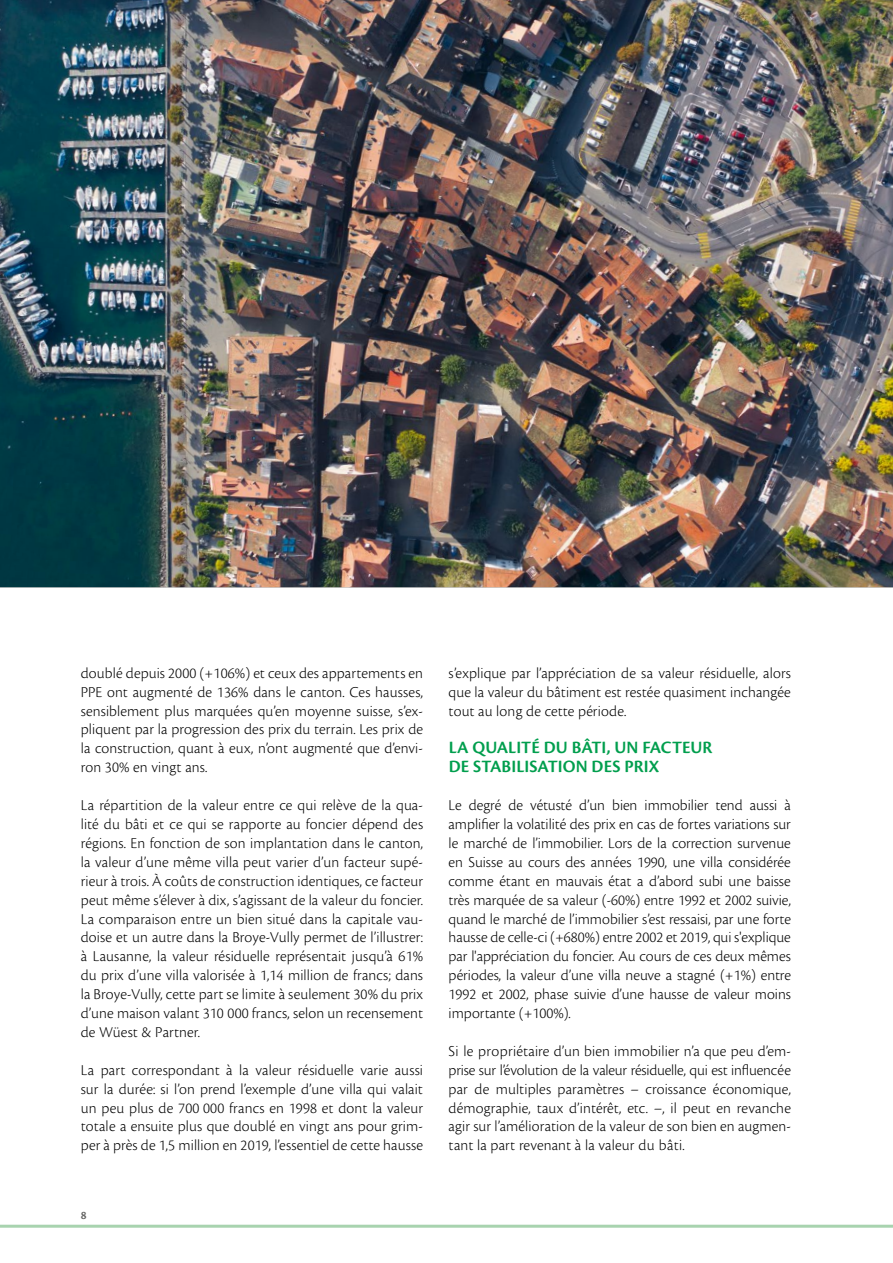
<style>
.page{position:relative;width:893px;height:1263px;background:#fff}
.page>*{position:absolute;margin:0;border:0;box-sizing:border-box;transform-origin:0 0}
.Texte_courant{font:600 18px/18.9px "Cronos Pro";letter-spacing:.005em;color:#009e4d}
.Texte_courant-2{font:300 15.75px/18.9px "Cronos Pro";letter-spacing:.005em;color:#000;text-align:justify}
.t1{font:600 12px "Cronos Pro";color:#636362}
</style>
<div class="page">
<hr style="left:0;top:1225px;width:893px;height:3px;background:#a8d3af">
<img style="left:0;top:0;width:893px;height:587px">
<p class="Texte_courant-2" style="left:81px;top:663px;width:344px">doublé depuis 2000 (+106%) et ceux des appartements en PPE ont augmenté de 136% dans le canton. Ces hausses, sensiblement plus marquées qu’en moyenne suisse, s’ex&shy;pliquent par la progression des prix du terrain. Les prix de la construction, quant à eux, n’ont augmenté que d’envi&shy;ron 30% en vingt ans.</p>
<p class="Texte_courant-2" style="left:81px;top:796px;width:344px">La répartition de la valeur entre ce qui relève de la qua&shy;lité du bâti et ce qui se rapporte au foncier dépend des régions. En fonction de son implantation dans le canton, la valeur d’une même villa peut varier d’un facteur supé&shy;rieur à trois. À coûts de construction identiques, ce facteur peut même s’élever à dix, s’agissant de la valeur du foncier.<br>La comparaison entre un bien situé dans la capitale vau&shy;doise et un autre dans la Broye-Vully permet de l’illustrer: à Lausanne, la valeur résiduelle représentait jusqu’à 61% du prix d’une villa valorisée à 1,14 million de francs; dans la Broye-Vully, cette part se limite à seulement 30% du prix d’une maison valant 310 000 francs, selon un recensement de Wüest &amp; Partner.</p>
<p class="Texte_courant-2" style="left:81px;top:1060px;width:344px">La part correspondant à la valeur résiduelle varie aussi sur la durée: si l’on prend l’exemple d’une villa qui valait un peu plus de 700 000 francs en 1998 et dont la valeur totale a ensuite plus que doublé en vingt ans pour grim&shy;per à près de 1,5 million en 2019, l’essentiel de cette hausse</p>
<p class="t1" style="left:81px;top:1208px;width:7px">8</p>
<p class="Texte_courant-2" style="left:449px;top:663px;width:344px">s’explique par l’appréciation de sa valeur résiduelle, alors que la valeur du bâtiment est restée quasiment inchangée tout au long de cette période.</p>
<p class="Texte_courant" style="left:449px;top:738px;width:265px">LA QUALITÉ DU BÂTI, UN FACTEUR<br>DE STABILISATION DES PRIX</p>
<p class="Texte_courant-2" style="left:449px;top:796px;width:344px">Le degré de vétusté d’un bien immobilier tend aussi à amplifier la volatilité des prix en cas de fortes variations sur le marché de l’immobilier. Lors de la correction survenue en Suisse au cours des années 1990, une villa considérée comme étant en mauvais état a d’abord subi une baisse très marquée de sa valeur (-60%) entre 1992 et 2002 suivie, quand le marché de l’immobilier s’est ressaisi, par une forte hausse de celle-ci (+680%) entre 2002 et 2019, qui s'explique par l'appréciation du foncier. Au cours de ces deux mêmes périodes, la valeur d’une villa neuve a stagné (+1%) entre 1992 et 2002, phase suivie d’une hausse de valeur moins importante (+100%).</p>
<p class="Texte_courant-2" style="left:449px;top:1041px;width:344px">Si le propriétaire d’un bien immobilier n’a que peu d’em&shy;prise sur l’évolution de la valeur résiduelle, qui est influencée par de multiples paramètres – croissance économique, démographie, taux d’intérêt, etc. –, il peut en revanche agir sur l’amélioration de la valeur de son bien en augmen&shy;tant la part revenant à la valeur du bâti.</p>
</div>
